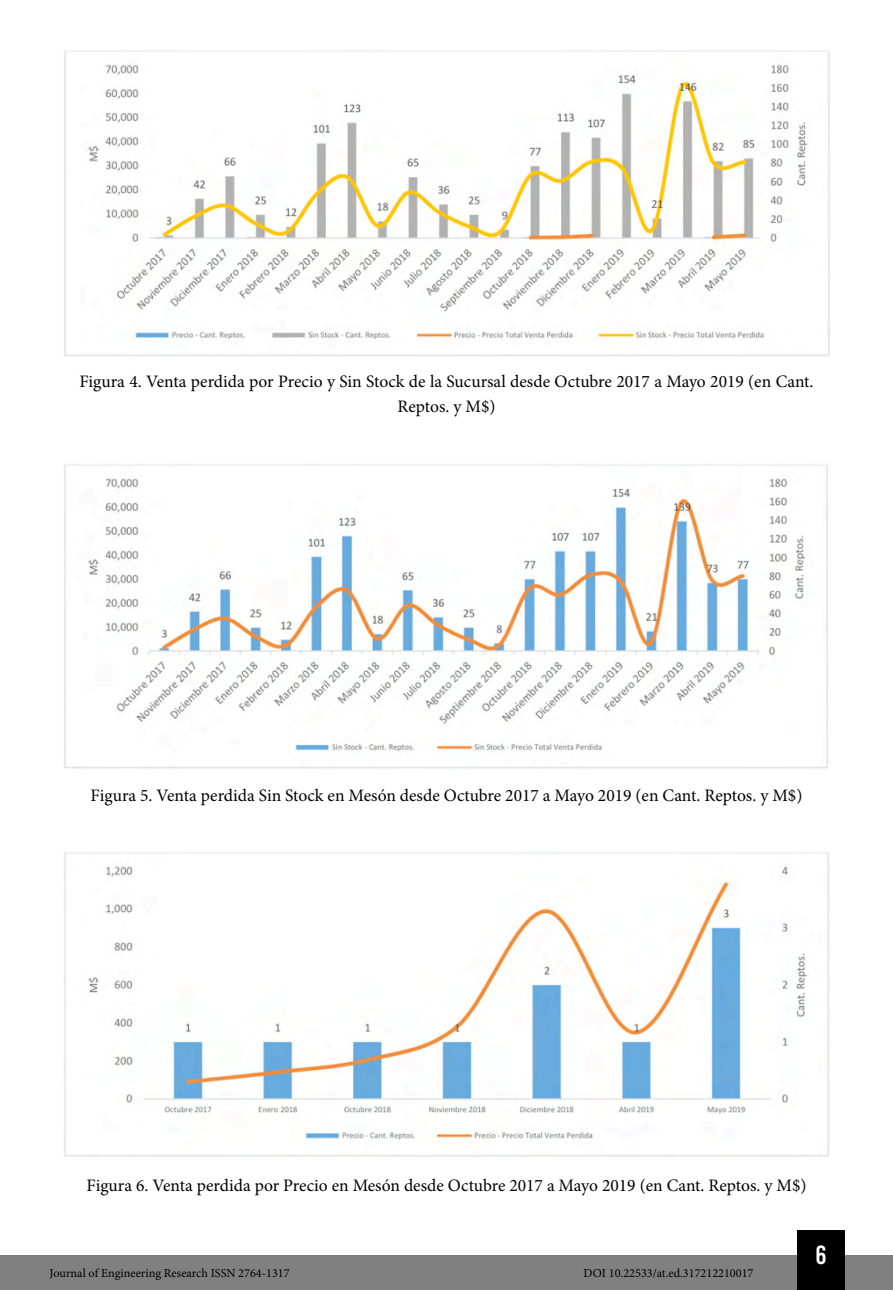
<style>
.page{position:relative;width:893px;height:1290px;background:#fff}
.page>*{position:absolute;margin:0;border:0;box-sizing:border-box;transform-origin:0 0}
.t1{font:26.25px "Bebas Kai";color:#fff}
.Info_Imagem{font:17.5px/24.5px "Minion Pro";color:#000;text-align:center}
.t2{font:12.25px "Minion Pro";color:#000}
</style>
<div class="page">
<div style="left:0;top:1255px;width:893px;height:35px;background:#808080"></div>
<div style="left:797px;top:1230px;width:48px;height:60px;background:#000"></div>
<img style="left:64px;top:50px;width:766px;height:307px">
<img style="left:64px;top:464px;width:764px;height:305px">
<img style="left:64px;top:852px;width:765px;height:305px">
<p class="Info_Imagem" style="left:79px;top:369px;width:736px">Figura 4. Venta perdida por Precio y Sin Stock de la Sucursal desde Octubre 2017 a Mayo 2019 (en Cant.<br>Reptos. y M$)</p>
<p class="Info_Imagem" style="left:91px;top:784px;width:713px">Figura 5. Venta perdida Sin Stock en Mesón desde Octubre 2017 a Mayo 2019 (en Cant. Reptos. y M$)</p>
<p class="Info_Imagem" style="left:86px;top:1173px;width:721px">Figura 6. Venta perdida por Precio en Mesón desde Octubre 2017 a Mayo 2019 (en Cant. Reptos. y M$)</p>
<p class="t2" style="left:50px;top:1265px;width:242px">Journal of Engineering Research ISSN 2764-1317</p>
<p class="t2" style="left:584px;top:1265px;width:171px">DOI 10.22533/at.ed.317212210017</p>
<h1 class="t1" style="left:815px;top:1241px;width:13px">6</h1>
</div>
